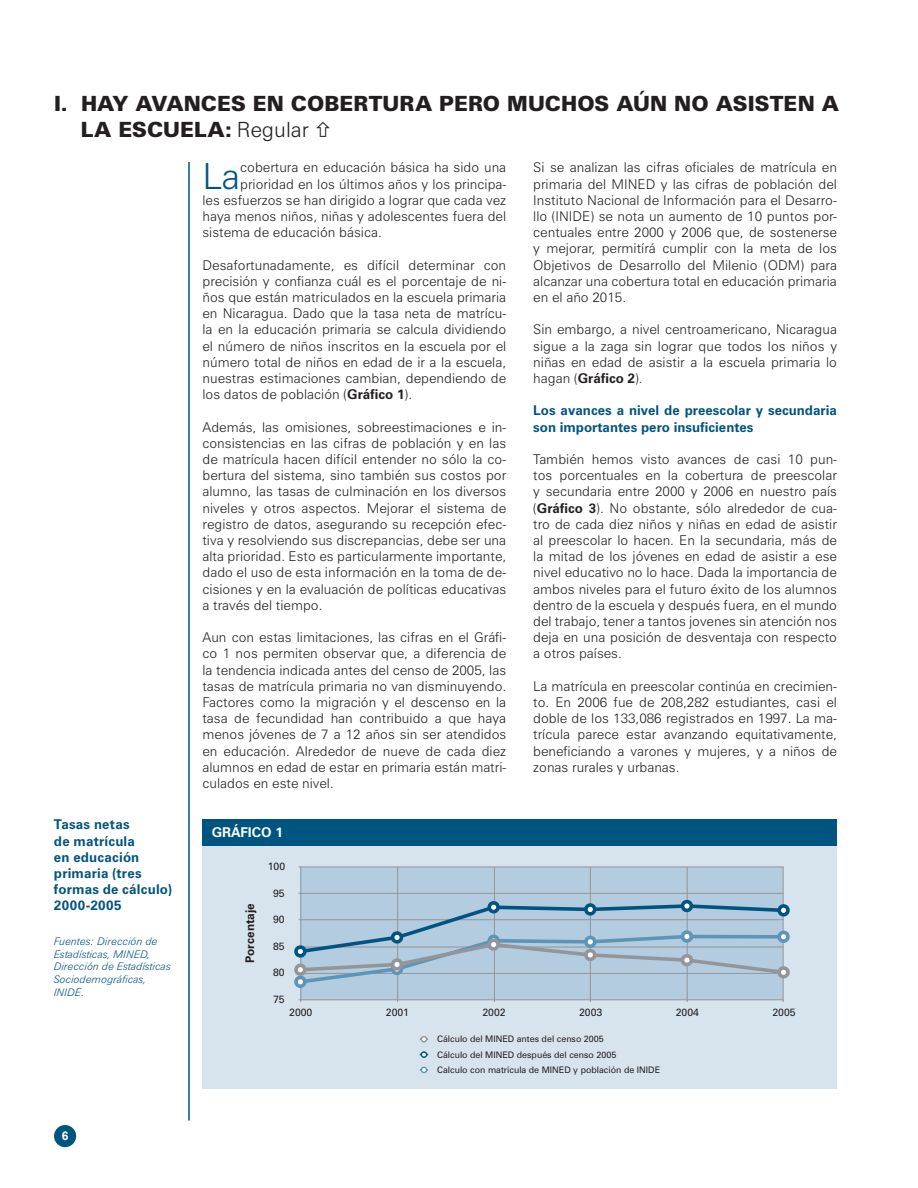
<style>
.page{position:relative;width:918px;height:1188px;background:#fff}
.page>*{position:absolute;margin:0;border:0;box-sizing:border-box;transform-origin:0 0}
.t1{font:300 36px "Zurich BT";color:#005480}
.t2{font:900 21px/25.2px "Zurich BT";letter-spacing:.005em;color:#231f20}
.t3{font:300 13.5px/16.2px "Zurich BT";color:#231f20;text-align:justify}
.t4{font:700 13.5px/16.2px "Zurich BT";color:#005480}
.t5{font:700 13.5px "Zurich BT";color:#fff}
.t6{font:700 12px "Zurich BT";color:#231f20}
.t7{font:700 12px "Arial";color:#fff}
.t8{font:italic 300 10.5px/12.6px "Zurich BT";color:#005480}
.t9{font:10.5px "Zurich BT";color:#231f20}
.t10{font:9px/15.3px "Zurich BT";color:#231f20}
.s1{font-weight:300}
.s2{font-weight:700}
</style>
<div class="page">
<div style="left:54px;top:1125px;width:22px;height:22px;background:#005480;border-radius:50%"></div>
<hr style="left:188px;top:162px;width:2px;height:958px;background:#005480">
<div style="left:202px;top:846px;width:635px;height:243px;background:#d7e4ee"></div>
<div style="left:202px;top:819px;width:635px;height:27px;background:#005480"></div>
<svg style="left:420px;top:1036px;width:8px;height:7px"></svg>
<svg style="left:420px;top:1051px;width:8px;height:7px"></svg>
<svg style="left:420px;top:1067px;width:8px;height:6px"></svg>
<div style="left:301px;top:867px;width:482px;height:133px;background:#b4ccdf"></div>
<hr style="left:301px;top:867px;width:1px;height:133px;background:#939598">
<hr style="left:397px;top:867px;width:1px;height:133px;background:#939598">
<hr style="left:494px;top:867px;width:1px;height:133px;background:#939598">
<hr style="left:590px;top:867px;width:1px;height:133px;background:#939598">
<hr style="left:687px;top:867px;width:1px;height:133px;background:#939598">
<hr style="left:783px;top:867px;width:1px;height:133px;background:#939598">
<hr style="left:300px;top:867px;width:484px;height:1px;background:#939598">
<hr style="left:300px;top:1000px;width:484px;height:1px;background:#939598">
<svg style="left:294px;top:893px;width:496px;height:99px"></svg>
<h2 class="t2" style="left:81px;top:91px;width:759px;text-indent:-27px">I. HAY AVANCES EN COBERTURA PERO MUCHOS AÚN NO ASISTEN A<br>LA ESCUELA: <span class="s1">Regular</span></h2>
<h1 class="t1" style="left:202px;top:154px;width:39px">La</h1>
<p class="t3" style="left:240px;top:159px;width:268px">cobertura en educación básica ha sido una</p>
<p class="t3" style="left:533px;top:159px;width:305px">Si se analizan las cifras oficiales de matrícula en primaria del MINED y las cifras de población del Instituto Nacional de Información para el Desarro&shy;llo (INIDE) se nota un aumento de 10 puntos por&shy;centuales entre 2000 y 2006 que, de sostenerse y mejorar, permitírá cumplir con la meta de los Objetivos de Desarrollo del Milenio (ODM) para alcanzar una cobertura total en educación primaria en el año 2015.</p>
<p class="t3" style="left:533px;top:321px;width:305px">Sin embargo, a nivel centroamericano, Nicaragua sigue a la zaga sin lograr que todos los niños y niñas en edad de asistir a la escuela primaria lo hagan (<span class="s2">Gráfico 2</span>).</p>
<p class="t4" style="left:533px;top:402px;width:305px">Los avances a nivel de preescolar y secundaria son importantes pero insuficientes</p>
<p class="t3" style="left:533px;top:451px;width:305px">También hemos visto avances de casi 10 pun&shy;tos porcentuales en la cobertura de preescolar y secundaria entre 2000 y 2006 en nuestro país (<span class="s2">Gráfico 3</span>). No obstante, sólo alrededor de cua&shy;tro de cada diez niños y niñas en edad de asistir al preescolar lo hacen. En la secundaria, más de la mitad de los jóvenes en edad de asistir a ese nivel educativo no lo hace. Dada la importancia de ambos niveles para el futuro éxito de los alumnos dentro de la escuela y después fuera, en el mundo del trabajo, tener a tantos jovenes sin atención nos deja en una posición de desventaja con respecto a otros países.</p>
<p class="t3" style="left:533px;top:678px;width:305px">La matrícula en preescolar continúa en crecimien&shy;to. En 2006 fue de 208,282 estudiantes, casi el doble de los 133,086 registrados en 1997. La ma&shy;trícula parece estar avanzando equitativamente, beneficiando a varones y mujeres, y a niños de zonas rurales y urbanas.</p>
<p class="t3" style="left:240px;top:176px;width:268px">prioridad en los últimos años y los principa-</p>
<p class="t3" style="left:202px;top:192px;width:305px">les esfuerzos se han dirigido a lograr que cada vez</p>
<p class="t3" style="left:202px;top:208px;width:305px">haya menos niños, niñas y adolescentes fuera del</p>
<p class="t3" style="left:202px;top:224px;width:181px">sistema de educación básica.</p>
<p class="t3" style="left:202px;top:257px;width:305px">Desafortunadamente, es difícil determinar con precisión y confianza cuál es el porcentaje de ni&shy;ños que están matriculados en la escuela primaria en Nicaragua. Dado que la tasa neta de matrícu&shy;la en la educación primaria se calcula dividiendo el número de niños inscritos en la escuela por el número total de niños en edad de ir a la escuela, nuestras estimaciones cambian, dependiendo de los datos de población (<span class="s2">Gráfico 1</span>).</p>
<p class="t3" style="left:202px;top:419px;width:305px">Además, las omisiones, sobreestimaciones e in&shy;consistencias en las cifras de población y en las de matrícula hacen difícil entender no sólo la co&shy;bertura del sistema, sino también sus costos por alumno, las tasas de culminación en los diversos niveles y otros aspectos. Mejorar el sistema de registro de datos, asegurando su recepción efec&shy;tiva y resolviendo sus discrepancias, debe ser una alta prioridad. Esto es particularmente importante, dado el uso de esta información en la toma de de&shy;cisiones y en la evaluación de políticas educativas a través del tiempo.</p>
<p class="t3" style="left:202px;top:629px;width:305px">Aun con estas limitaciones, las cifras en el Gráfi&shy;co 1 nos permiten observar que, a diferencia de la tendencia indicada antes del censo de 2005, las tasas de matrícula primaria no van disminuyendo.<br>Factores como la migración y el descenso en la tasa de fecundidad han contribuido a que haya menos jóvenes de 7 a 12 años sin ser atendidos en educación. Alrededor de nueve de cada diez alumnos en edad de estar en primaria están matri&shy;culados en este nivel.</p>
<p class="t4" style="left:54px;top:816px;width:120px">Tasas netas<br>de matrícula<br>en educación primaria (tres formas de cálculo)<br>2000-2005</p>
<p class="t8" style="left:54px;top:935px;width:119px">Fuentes: Dirección de<br>Estadísticas, MINED,<br>Dirección de Estadísticas<br>Sociodemográficas,<br>INIDE.</p>
<p class="t7" style="left:62px;top:1129px;width:8px">6</p>
<p class="t5" style="left:212px;top:824px;width:38px">Gráfico</p>
<p class="t5" style="left:276px;top:824px;width:9px">1</p>
<p class="t9" style="left:268px;top:860px;width:19px">100</p>
<p class="t6" style="left:243px;top:963px;width:61px;rotate:-90deg">Porcentaje</p>
<p class="t9" style="left:273px;top:887px;width:13px">95</p>
<p class="t9" style="left:273px;top:913px;width:13px">90</p>
<p class="t9" style="left:273px;top:940px;width:13px">85</p>
<p class="t9" style="left:273px;top:966px;width:13px">80</p>
<p class="t9" style="left:273px;top:993px;width:13px">75</p>
<p class="t9" style="left:289px;top:1006px;width:25px">2000</p>
<p class="t9" style="left:386px;top:1006px;width:25px">2001</p>
<p class="t9" style="left:483px;top:1006px;width:25px">2002</p>
<p class="t9" style="left:579px;top:1006px;width:25px">2003</p>
<p class="t9" style="left:676px;top:1006px;width:25px">2004</p>
<p class="t9" style="left:772px;top:1006px;width:25px">2005</p>
<p class="t10" style="left:437px;top:1031px;width:225px">Cálculo del MINED antes del censo 2005<br>Cálculo del MINED después del censo 2005<br>Calculo con matrícula de MINED y población de INIDE</p>
</div>
